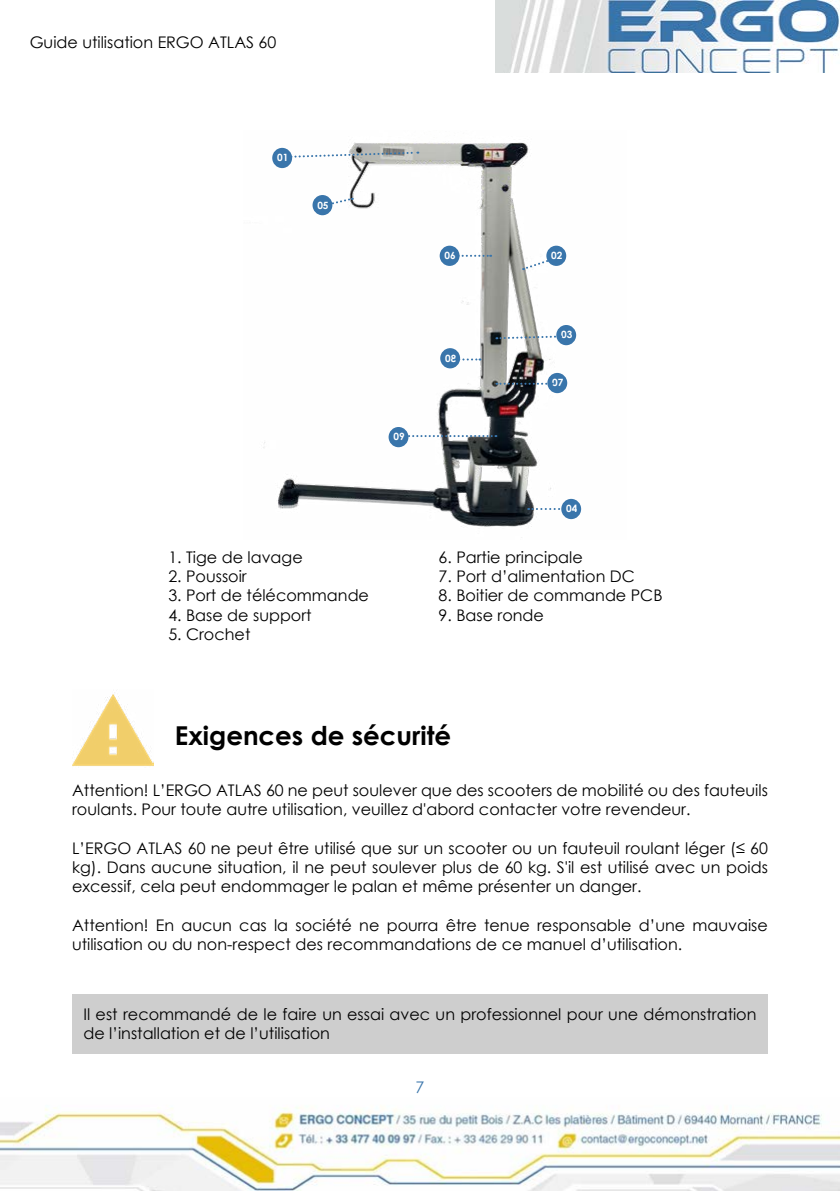
<style>
.page{position:relative;width:840px;height:1191px;background:#fff}
.page>*{position:absolute;margin:0;border:0;box-sizing:border-box;transform-origin:0 0}
.t1{font:700 26px "Century Gothic";color:#000}
.t2{font:16px/19.2px "Century Gothic";color:#000}
.t3{font:16px "Century Gothic";color:#3975ab}
.t4{font:700 10px "Century Gothic";color:#fff}
</style>
<div class="page">
<img style="left:495px;top:0;width:344px;height:72px">
<img style="left:0;top:1107px;width:839px;height:84px">
<img style="left:72px;top:692px;width:81px;height:75px">
<div style="left:72px;top:994px;width:695px;height:59px;background:#cecece"></div>
<img style="left:263px;top:142px;width:319px;height:385px">
<div style="left:546px;top:246px;width:20px;height:20px;background:#3975ab;border-radius:50%"></div>
<div style="left:556px;top:325px;width:20px;height:20px;background:#3975ab;border-radius:50%"></div>
<div style="left:547px;top:373px;width:20px;height:20px;background:#3975ab;border-radius:50%"></div>
<div style="left:440px;top:348px;width:20px;height:20px;background:#3975ab;border-radius:50%"></div>
<svg style="left:290px;top:151px;width:128px;height:8px"></svg>
<div style="left:272px;top:148px;width:20px;height:20px;background:#3975ab;border-radius:50%"></div>
<svg style="left:523px;top:258px;width:27px;height:12px"></svg>
<svg style="left:496px;top:334px;width:62px;height:6px"></svg>
<svg style="left:528px;top:508px;width:33px;height:2px"></svg>
<div style="left:561px;top:499px;width:19px;height:20px;background:#3975ab;border-radius:50%"></div>
<svg style="left:329px;top:197px;width:23px;height:10px"></svg>
<div style="left:312px;top:195px;width:20px;height:20px;background:#3975ab;border-radius:50%"></div>
<svg style="left:459px;top:255px;width:32px;height:2px"></svg>
<div style="left:439px;top:246px;width:20px;height:20px;background:#3975ab;border-radius:50%"></div>
<svg style="left:496px;top:383px;width:52px;height:2px"></svg>
<svg style="left:460px;top:358px;width:20px;height:2px"></svg>
<svg style="left:408px;top:435px;width:88px;height:2px"></svg>
<div style="left:388px;top:427px;width:20px;height:20px;background:#3975ab;border-radius:50%"></div>
<p class="t2" style="left:30px;top:32px;width:248px">Guide utilisation ERGO ATLAS 60</p>
<p class="t4" style="left:277px;top:150px;width:13px">01</p>
<p class="t4" style="left:317px;top:197px;width:13px">05</p>
<p class="t4" style="left:393px;top:429px;width:13px">09</p>
<p class="t2" style="left:168px;top:547px;width:136px">1. Tige de lavage</p>
<p class="t2" style="left:168px;top:566px;width:80px">2. Poussoir</p>
<p class="t2" style="left:168px;top:585px;width:202px">3. Port de télécommande</p>
<p class="t2" style="left:168px;top:605px;width:145px">4. Base de support</p>
<p class="t2" style="left:168px;top:624px;width:83px">5. Crochet</p>
<p class="t4" style="left:444px;top:248px;width:13px">06</p>
<p class="t4" style="left:445px;top:350px;width:13px">08</p>
<p class="t4" style="left:551px;top:248px;width:13px">02</p>
<p class="t4" style="left:561px;top:327px;width:13px">03</p>
<p class="t4" style="left:552px;top:375px;width:13px">07</p>
<p class="t4" style="left:565px;top:501px;width:13px">04</p>
<p class="t2" style="left:438px;top:547px;width:146px">6. Partie principale</p>
<p class="t2" style="left:438px;top:566px;width:197px">7. Port d’alimentation DC</p>
<p class="t2" style="left:438px;top:585px;width:225px">8. Boitier de commande PCB</p>
<p class="t2" style="left:438px;top:605px;width:107px">9. Base ronde</p>
<h1 class="t1" style="left:175px;top:715px;width:278px">Exigences de sécurité</h1>
<p class="t2" style="left:72px;top:780px;width:697px">Attention! L’ERGO ATLAS 60 ne peut soulever que des scooters de mobilité ou des fauteuils roulants. Pour toute autre utilisation, veuillez d'abord contacter votre revendeur.</p>
<p class="t2" style="left:72px;top:838px;width:697px;text-align:justify">L’ERGO ATLAS 60 ne peut être utilisé que sur un scooter ou un fauteuil roulant léger (≤ 60 kg). Dans aucune situation, il ne peut soulever plus de 60 kg. S'il est utilisé avec un poids excessif, cela peut endommager le palan et même présenter un danger.</p>
<p class="t2" style="left:72px;top:915px;width:697px">Attention! En aucun cas la société ne pourra être tenue responsable d’une mauvaise utilisation ou du non-respect des recommandations de ce manuel d’utilisation.</p>
<p class="t2" style="left:83px;top:1004px;width:674px">Il est recommandé de le faire un essai avec un professionnel pour une démonstration de l’installation et de l’utilisation</p>
<p class="t3" style="left:415px;top:1076px;width:10px">7</p>
</div>
